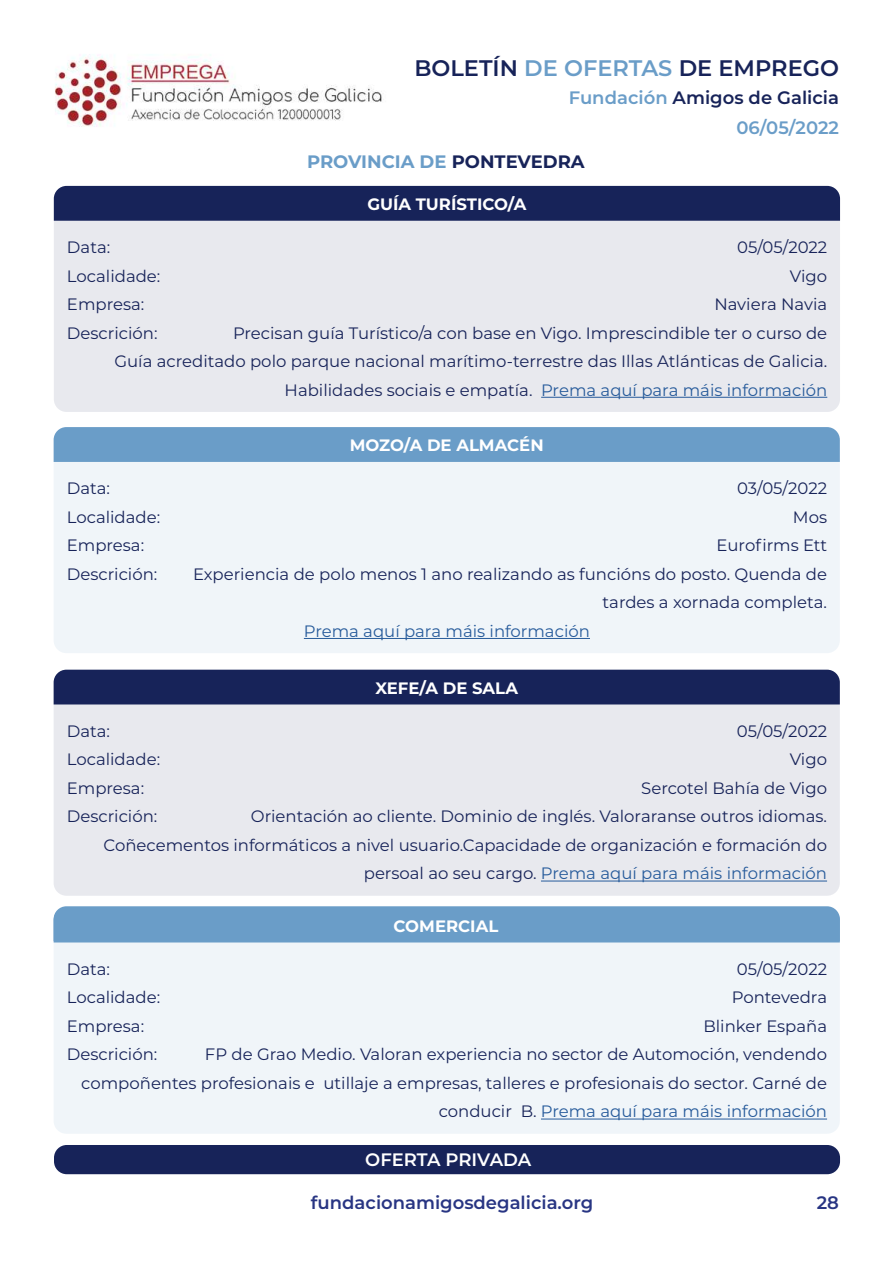
<style>
.page{position:relative;width:893px;height:1263px;background:#fff}
.page>*{position:absolute;margin:0;border:0;box-sizing:border-box;transform-origin:0 0}
.t1{font:600 22.5px "Montserrat";color:#172359}
.t2{font:600 18px "Montserrat";color:#283583}
.t3{font:600 18px "Montserrat";color:#172359}
.t4{font:700 18px "Montserrat";color:#6a9dc8}
.t5{font:600 18px "Montserrat";letter-spacing:-.005em;color:#fff}
.t6{font:600 18px "Montserrat";color:#6a9dc8}
.t7{font:16.5px/28.5px "Montserrat";color:#172359;text-align:right}
.t8{font:700 16.5px "Montserrat";color:#fff}
.t9{font:16.5px "Montserrat";color:#275b9b}
.s1{color:#6a9dc8}
.s2{color:#172359}
.s3{color:#275b9b}
</style>
<div class="page">
<img style="left:55px;top:54px;width:327px;height:73px">
<div style="left:54px;top:1145px;width:786px;height:29px;background:#172359;border-radius:13px"></div>
<div style="left:54px;top:221px;width:786px;height:191px;background:#e8e9ee"></div>
<div style="left:54px;top:462px;width:786px;height:191px;background:#f0f5f9"></div>
<div style="left:54px;top:704px;width:786px;height:192px;background:#e8e9ee"></div>
<div style="left:54px;top:942px;width:786px;height:192px;background:#f0f5f9"></div>
<div style="left:54px;top:186px;width:786px;height:35px;background:#172359"></div>
<div style="left:54px;top:427px;width:786px;height:35px;background:#6a9dc8"></div>
<div style="left:54px;top:670px;width:786px;height:34px;background:#172359"></div>
<div style="left:54px;top:906px;width:786px;height:36px;background:#6a9dc8"></div>
<hr style="left:541px;top:397px;width:286px;height:1px;background:#275b9b">
<hr style="left:304px;top:638px;width:286px;height:1px;background:#275b9b">
<hr style="left:541px;top:881px;width:286px;height:1px;background:#275b9b">
<hr style="left:541px;top:1118px;width:286px;height:1px;background:#275b9b">
<h1 class="t1" style="left:414px;top:52px;width:426px">BOLETÍN <span class="s1">DE OFERTAS</span> DE EMPREGO</h1>
<p class="t3" style="left:569px;top:85px;width:272px"><span class="s1">Fundación</span> Amigos de Galicia</p>
<p class="t4" style="left:307px;top:148px;width:279px">PROVINCIA DE <span class="s2">PONTEVEDRA</span></p>
<p class="t8" style="left:367px;top:192px;width:160px">GUÍA TURÍSTICO/A</p>
<p class="t6" style="left:736px;top:115px;width:104px">06/05/2022</p>
<p class="t7" style="left:67px;top:232px;width:45px">Data:</p>
<p class="t7" style="left:737px;top:232px;width:92px">05/05/2022</p>
<p class="t7" style="left:67px;top:261px;width:95px">Localidade:</p>
<p class="t7" style="left:790px;top:261px;width:39px">Vigo</p>
<p class="t7" style="left:67px;top:289px;width:79px">Empresa:</p>
<p class="t7" style="left:714px;top:289px;width:114px">Naviera Navia</p>
<p class="t7" style="left:67px;top:318px;width:92px">Descrición:</p>
<p class="t7" style="left:114px;top:318px;width:714px">Precisan guía Turístico/a con base en Vigo. Imprescindible ter o curso de<br>Guía acreditado polo parque nacional marítimo-terrestre das Illas Atlánticas de Galicia.<br>Habilidades sociais e empatía. <span class="s3">Prema aquí para máis información</span></p>
<p class="t8" style="left:350px;top:433px;width:195px">MOZO/A DE ALMACÉN</p>
<p class="t7" style="left:67px;top:474px;width:45px">Data:</p>
<p class="t7" style="left:737px;top:474px;width:91px">03/05/2022</p>
<p class="t7" style="left:67px;top:502px;width:95px">Localidade:</p>
<p class="t7" style="left:793px;top:502px;width:36px">Mos</p>
<p class="t7" style="left:67px;top:531px;width:79px">Empresa:</p>
<p class="t7" style="left:717px;top:531px;width:112px">Eurofirms Ett</p>
<p class="t7" style="left:67px;top:559px;width:92px">Descrición:</p>
<p class="t7" style="left:193px;top:559px;width:635px">Experiencia de polo menos 1 ano realizando as funcións do posto. Quenda de tardes a xornada completa.</p>
<p class="t9" style="left:304px;top:620px;width:288px">Prema aquí para máis información</p>
<p class="t8" style="left:375px;top:676px;width:144px">XEFE/A DE SALA</p>
<p class="t7" style="left:67px;top:716px;width:45px">Data:</p>
<p class="t7" style="left:737px;top:716px;width:92px">05/05/2022</p>
<p class="t7" style="left:67px;top:745px;width:95px">Localidade:</p>
<p class="t7" style="left:790px;top:745px;width:39px">Vigo</p>
<p class="t7" style="left:67px;top:773px;width:79px">Empresa:</p>
<p class="t7" style="left:641px;top:773px;width:187px">Sercotel Bahía de Vigo</p>
<p class="t7" style="left:67px;top:802px;width:92px">Descrición:</p>
<p class="t7" style="left:104px;top:802px;width:725px">Orientación ao cliente. Dominio de inglés. Valoraranse outros idiomas.<br>Coñecementos informáticos a nivel usuario.Capacidade de organización e formación do persoal ao seu cargo. <span class="s3">Prema aquí para máis información</span></p>
<p class="t8" style="left:393px;top:914px;width:106px">COMERCIAL</p>
<p class="t7" style="left:67px;top:954px;width:45px">Data:</p>
<p class="t7" style="left:737px;top:954px;width:92px">05/05/2022</p>
<p class="t7" style="left:67px;top:983px;width:95px">Localidade:</p>
<p class="t7" style="left:732px;top:983px;width:97px">Pontevedra</p>
<p class="t7" style="left:67px;top:1011px;width:79px">Empresa:</p>
<p class="t7" style="left:703px;top:1011px;width:125px">Blinker España</p>
<p class="t7" style="left:67px;top:1040px;width:92px">Descrición:</p>
<p class="t7" style="left:81px;top:1040px;width:747px">FP de Grao Medio. Valoran experiencia no sector de Automoción, vendendo<br>compoñentes profesionais e utillaje a empresas, talleres e profesionais do sector. Carné de conducir B. <span class="s3">Prema aquí para máis información</span></p>
<p class="t5" style="left:365px;top:1147px;width:168px">OFERTA PRIVADA</p>
<p class="t2" style="left:311px;top:1190px;width:284px">fundacionamigosdegalicia.org</p>
<p class="t2" style="left:817px;top:1190px;width:24px">28</p>
</div>
